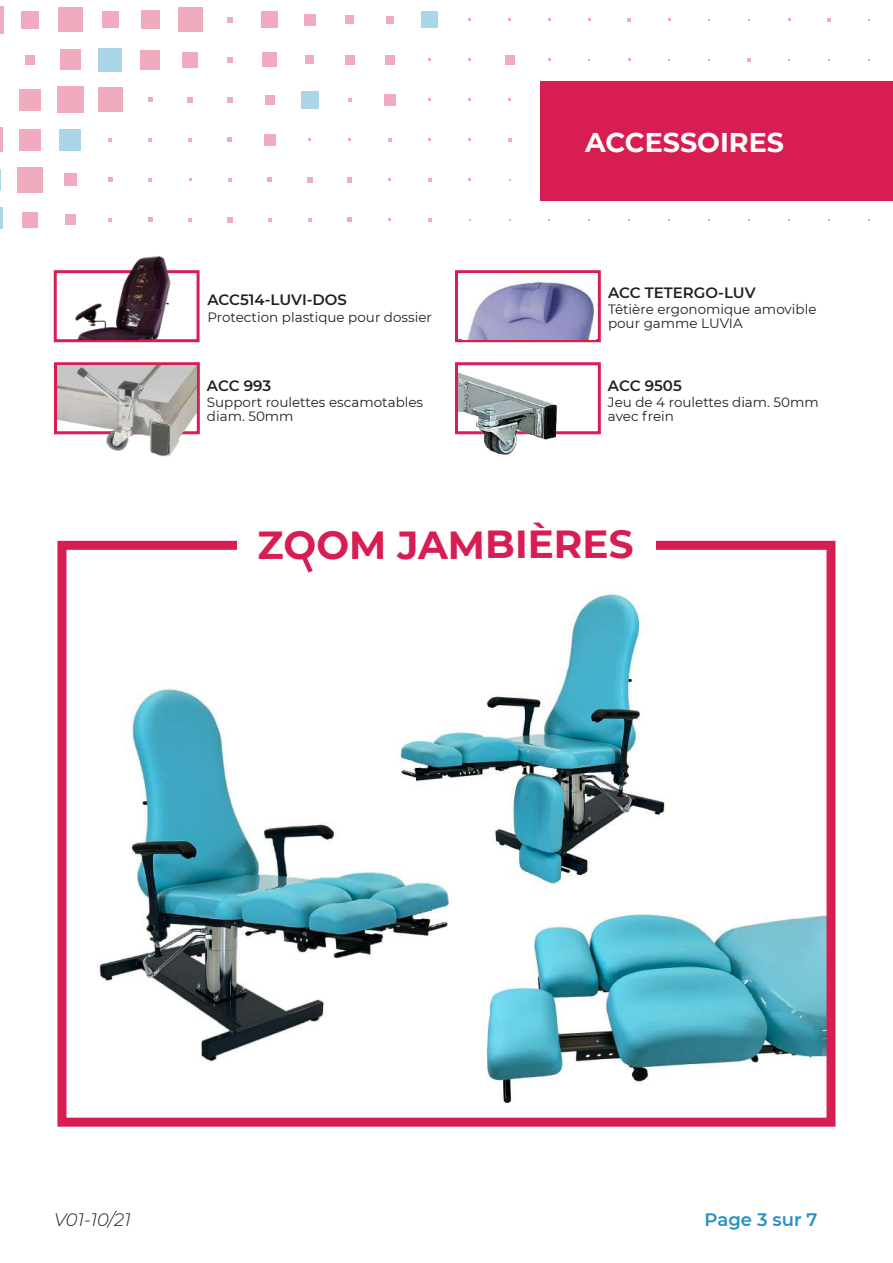
<style>
.page{position:relative;width:893px;height:1263px;background:#fff}
.page>*{position:absolute;margin:0;border:0;box-sizing:border-box;transform-origin:0 0}
.t1{font:700 39px "Montserrat";letter-spacing:-.005em;color:#d71d52}
.t2{font:700 27px "Montserrat";color:#fff}
.t3{font:italic 300 18px "Montserrat";color:#231f20}
.t4{font:600 18px "Montserrat";color:#278fc7}
.t5{font:600 15px "Montserrat";color:#231f20}
.t6{font:13.5px/13.5px "Montserrat";color:#231f20}
</style>
<div class="page">
<div style="left:54px;top:270px;width:146px;height:72px;border:3px solid #d71d52"></div>
<hr style="left:0;top:208px;width:2px;height:21px;background:#1c8ec4">
<svg style="left:0;top:169px;width:1px;height:22px"></svg>
<hr style="left:0;top:127px;width:3px;height:25px;background:#d71d52">
<hr style="left:0;top:6px;width:4px;height:28px;background:#f0abbf">
<div style="left:22px;top:212px;width:16px;height:16px;background:#f0abbf"></div>
<div style="left:18px;top:167px;width:25px;height:25px;background:#f0abbf"></div>
<div style="left:20px;top:129px;width:21px;height:21px;background:#f0abbf"></div>
<div style="left:20px;top:89px;width:21px;height:22px;background:#f0abbf"></div>
<div style="left:25px;top:55px;width:10px;height:10px;background:#f0abbf"></div>
<div style="left:21px;top:11px;width:18px;height:18px;background:#f0abbf"></div>
<div style="left:65px;top:215px;width:10px;height:10px;background:#f0abbf"></div>
<div style="left:64px;top:174px;width:12px;height:12px;background:#f0abbf"></div>
<div style="left:59px;top:129px;width:22px;height:22px;background:#abd5e9"></div>
<div style="left:57px;top:87px;width:26px;height:26px;background:#f0abbf"></div>
<div style="left:60px;top:50px;width:20px;height:20px;background:#f0abbf"></div>
<div style="left:58px;top:8px;width:24px;height:24px;background:#f0abbf"></div>
<svg style="left:108px;top:218px;width:4px;height:4px"></svg>
<svg style="left:108px;top:177px;width:4px;height:5px"></svg>
<svg style="left:108px;top:138px;width:4px;height:4px"></svg>
<div style="left:98px;top:87px;width:25px;height:25px;background:#f0abbf"></div>
<div style="left:98px;top:48px;width:24px;height:24px;background:#abd5e9"></div>
<div style="left:102px;top:12px;width:16px;height:16px;background:#f0abbf"></div>
<svg style="left:148px;top:217px;width:4px;height:5px"></svg>
<svg style="left:148px;top:178px;width:4px;height:4px"></svg>
<svg style="left:148px;top:138px;width:4px;height:4px"></svg>
<svg style="left:148px;top:98px;width:4px;height:4px"></svg>
<div style="left:140px;top:50px;width:20px;height:20px;background:#f0abbf"></div>
<div style="left:141px;top:11px;width:18px;height:18px;background:#f0abbf"></div>
<svg style="left:188px;top:218px;width:4px;height:3px"></svg>
<svg style="left:188px;top:138px;width:4px;height:4px"></svg>
<svg style="left:187px;top:97px;width:6px;height:5px"></svg>
<div style="left:182px;top:52px;width:16px;height:16px;background:#f0abbf"></div>
<div style="left:178px;top:8px;width:24px;height:24px;background:#f0abbf"></div>
<svg style="left:227px;top:217px;width:5px;height:5px"></svg>
<svg style="left:228px;top:178px;width:4px;height:4px"></svg>
<svg style="left:228px;top:138px;width:4px;height:4px"></svg>
<svg style="left:227px;top:97px;width:6px;height:5px"></svg>
<svg style="left:227px;top:57px;width:5px;height:5px"></svg>
<svg style="left:227px;top:17px;width:6px;height:6px"></svg>
<svg style="left:268px;top:218px;width:4px;height:4px"></svg>
<svg style="left:268px;top:177px;width:4px;height:5px"></svg>
<div style="left:264px;top:134px;width:11px;height:11px;background:#f0abbf"></div>
<div style="left:265px;top:95px;width:9px;height:9px;background:#f0abbf"></div>
<div style="left:263px;top:53px;width:14px;height:14px;background:#f0abbf"></div>
<div style="left:262px;top:12px;width:16px;height:16px;background:#f0abbf"></div>
<svg style="left:308px;top:218px;width:4px;height:3px"></svg>
<svg style="left:307px;top:177px;width:5px;height:5px"></svg>
<div style="left:301px;top:91px;width:18px;height:18px;background:#abd5e9"></div>
<div style="left:306px;top:56px;width:8px;height:8px;background:#f0abbf"></div>
<div style="left:304px;top:14px;width:11px;height:11px;background:#f0abbf"></div>
<svg style="left:347px;top:217px;width:5px;height:5px"></svg>
<svg style="left:347px;top:177px;width:5px;height:5px"></svg>
<svg style="left:348px;top:98px;width:4px;height:4px"></svg>
<div style="left:345px;top:55px;width:9px;height:9px;background:#f0abbf"></div>
<div style="left:346px;top:16px;width:8px;height:8px;background:#f0abbf"></div>
<div style="left:384px;top:94px;width:11px;height:11px;background:#f0abbf"></div>
<div style="left:385px;top:55px;width:10px;height:10px;background:#f0abbf"></div>
<div style="left:386px;top:16px;width:8px;height:8px;background:#f0abbf"></div>
<svg style="left:428px;top:218px;width:4px;height:4px"></svg>
<div style="left:421px;top:12px;width:17px;height:16px;background:#abd5e9"></div>
<svg style="left:508px;top:138px;width:3px;height:4px"></svg>
<div style="left:505px;top:55px;width:9px;height:10px;background:#f0abbf"></div>
<svg style="left:628px;top:18px;width:3px;height:4px"></svg>
<svg style="left:827px;top:18px;width:4px;height:4px"></svg>
<div style="left:540px;top:81px;width:353px;height:119px;background:#d71d52"></div>
<div style="left:455px;top:270px;width:146px;height:72px;border:3px solid #d71d52"></div>
<img style="left:462px;top:273px;width:134px;height:66px">
<div style="left:54px;top:362px;width:146px;height:72px;border:3px solid #d71d52"></div>
<img style="left:71px;top:256px;width:99px;height:83px">
<img style="left:57px;top:365px;width:140px;height:92px">
<div style="left:455px;top:362px;width:146px;height:72px;border:3px solid #d71d52"></div>
<img style="left:458px;top:365px;width:126px;height:90px">
<img style="left:517px;top:913px;width:308px;height:172px">
<img style="left:517px;top:594px;width:268px;height:397px">
<img style="left:99px;top:683px;width:418px;height:420px">
<div style="left:57px;top:541px;width:778px;height:586px;border:9px solid #d71d52"></div>
<div style="left:237px;top:509px;width:419px;height:74px;background:#fff"></div>
<svg style="left:301px;top:555px;width:12px;height:18px"></svg>
<p class="t5" style="left:207px;top:289px;width:141px">ACC514-LUVI-DOS</p>
<p class="t6" style="left:207px;top:310px;width:226px">Protection plastique pour dossier</p>
<p class="t5" style="left:207px;top:375px;width:66px">ACC 993</p>
<p class="t6" style="left:207px;top:395px;width:218px">Support roulettes escamotables diam. 50mm</p>
<h2 class="t2" style="left:585px;top:123px;width:200px">ACCESSOIRES</h2>
<p class="t5" style="left:608px;top:282px;width:149px">ACC TETERGO-LUV</p>
<p class="t6" style="left:608px;top:302px;width:210px">Têtière ergonomique amovible pour gamme LUVIA</p>
<p class="t5" style="left:608px;top:375px;width:75px">ACC 9505</p>
<p class="t6" style="left:608px;top:395px;width:212px">Jeu de 4 roulettes diam. 50mm avec frein</p>
<h1 class="t1" style="left:258px;top:517px;width:378px">ZOOM JAMBIÈRES</h1>
<h3 class="t3" style="left:54px;top:1208px;width:78px">V01-10/21</h3>
<h3 class="t4" style="left:705px;top:1207px;width:114px">Page 3 sur 7</h3>
</div>
